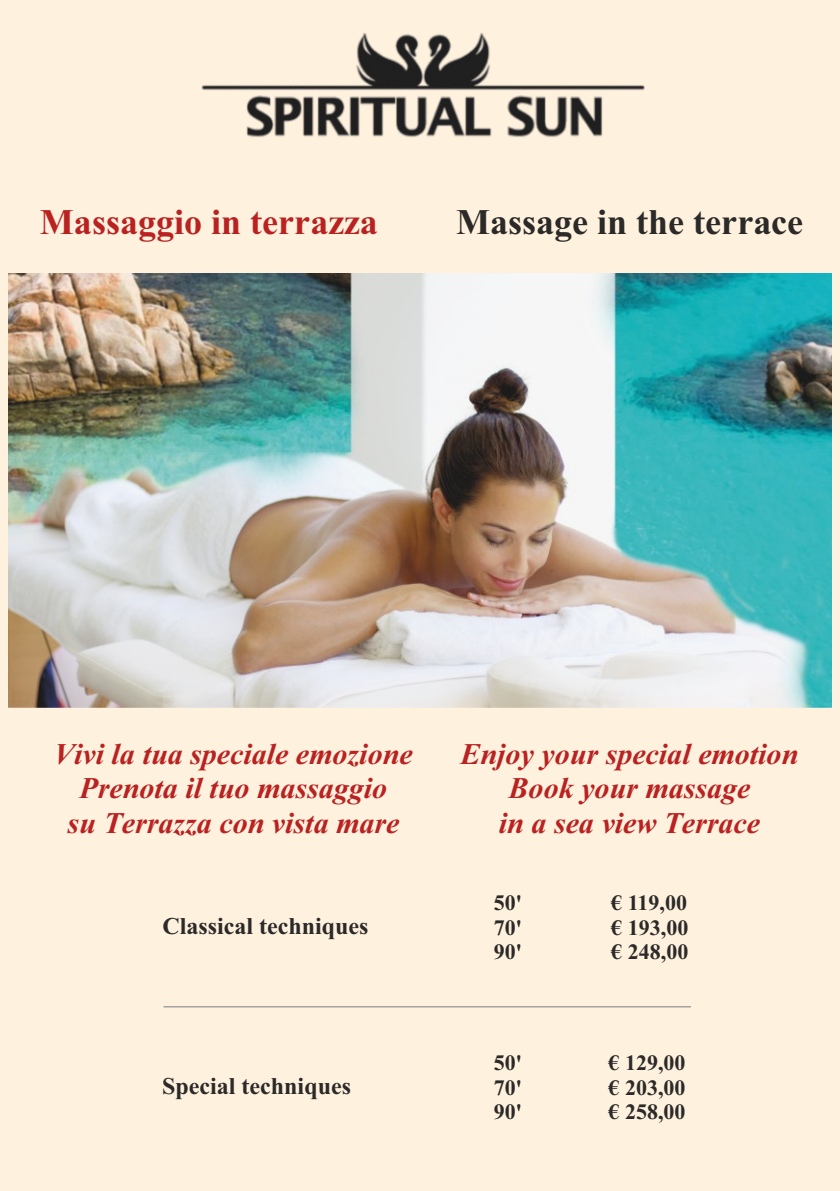
<style>
.page{position:relative;width:840px;height:1191px;background:#fff}
.page>*{position:absolute;margin:0;border:0;box-sizing:border-box;transform-origin:0 0}
.t1{font:700 36px "Times New Roman";color:#ba2221}
.t2{font:700 36px "Times New Roman";color:#2b2a29}
.t3{font:italic 700 30px/34.4px "Times New Roman";color:#ba2221;text-align:center}
.t4{font:700 24px "Times New Roman";color:#2b2a29}
.t5{font:700 22px/24.4px "Times New Roman";color:#2b2a29}
</style>
<div class="page">
<div style="left:0;top:0;width:839px;height:1191px;background:#fef1de"></div>
<img style="left:201px;top:32px;width:444px;height:106px">
<img style="left:8px;top:273px;width:823px;height:434px">
<hr style="left:163px;top:1006px;width:527px;height:1px;background:#9e9e9d">
<p class="t1" style="left:40px;top:210px;width:339px">Massaggio in terrazza</p>
<p class="t2" style="left:456px;top:210px;width:348px">Massage in the terrace</p>
<p class="t3" style="left:54px;top:739px;width:360px">Vivi la tua speciale emozione<br>Prenota il tuo massaggio<br>su Terrazza con vista mare</p>
<p class="t3" style="left:460px;top:739px;width:339px">Enjoy your special emotion<br>Book your massage<br>in a sea view Terrace</p>
<p class="t5" style="left:493px;top:893px;width:30px">50'</p>
<p class="t5" style="left:611px;top:893px;width:77px">€ 119,00</p>
<p class="t4" style="left:162px;top:918px;width:208px">Сlassical techniques</p>
<p class="t5" style="left:493px;top:917px;width:30px">70'<br>90'</p>
<p class="t5" style="left:611px;top:917px;width:78px">€ 193,00</p>
<p class="t5" style="left:611px;top:941px;width:78px">€ 248,00</p>
<p class="t5" style="left:493px;top:1053px;width:30px">50'</p>
<p class="t5" style="left:608px;top:1053px;width:79px">€ 129,00</p>
<p class="t4" style="left:162px;top:1078px;width:190px">Special techniques</p>
<p class="t5" style="left:493px;top:1077px;width:30px">70'</p>
<p class="t5" style="left:608px;top:1077px;width:79px">€ 203,00</p>
<p class="t5" style="left:493px;top:1101px;width:30px">90'</p>
<p class="t5" style="left:608px;top:1101px;width:79px">€ 258,00</p>
</div>
